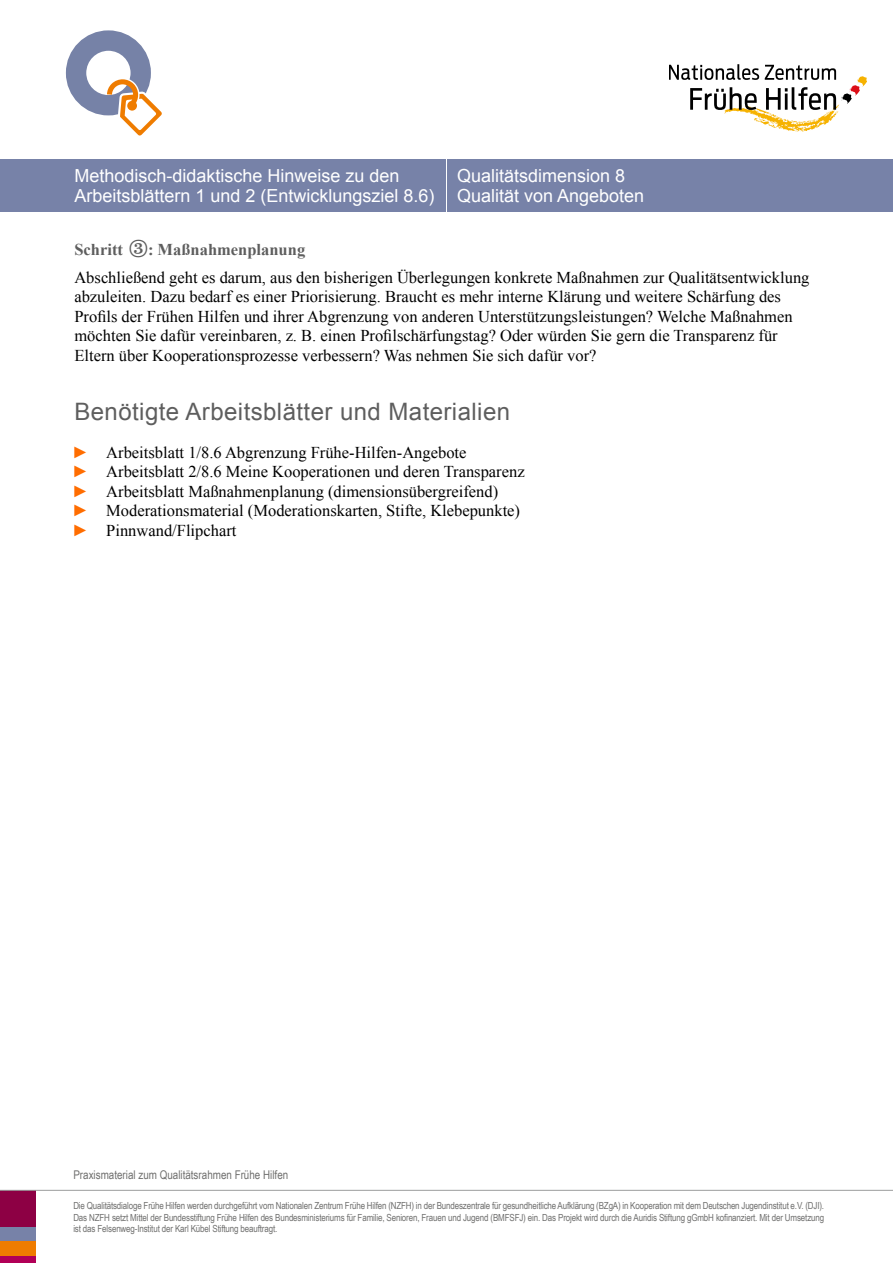
<style>
.page{position:relative;width:893px;height:1263px;background:#fff}
.page>*{position:absolute;margin:0;border:0;box-sizing:border-box;transform-origin:0 0}
.t1{font:24px "Arial";letter-spacing:.02em;color:#5e5e5e}
.t2{font:18px/19.5px "Arial";color:#fff}
.p_Fließtext{font:16.5px/19.5px "Times New Roman";color:#000}
.t3{font:700 16.5px "Times New Roman";color:#5e5e5e}
.p_Arial_8_Pt{font:12px "Arial Narrow";color:#6f6f6e}
.p_Arial_6_5_7_5_Pt{font:9.75px/11.2px "Arial Narrow";letter-spacing:-.015em;color:#6f6f6e;text-align:justify}
.s1{font-family:"Abril Text Lt";font-weight:400;font-size:28.2px}
.s2{font-family:"Arial Narrow";color:#ff6d00}
</style>
<div class="page">
<div style="left:0;top:1255px;width:35px;height:8px;background:#b10057"></div>
<div style="left:0;top:1191px;width:35px;height:36px;background:#8d0044"></div>
<div style="left:0;top:1227px;width:35px;height:14px;background:#7782a8"></div>
<div style="left:0;top:1241px;width:35px;height:14px;background:#ef7c00"></div>
<hr style="left:0;top:1190px;width:893px;height:1px;background:#9c9d9d">
<svg style="left:669px;top:64px;width:198px;height:68px"></svg>
<div style="left:0;top:159px;width:893px;height:53px;background:#7782a8"></div>
<hr style="left:446px;top:147px;width:1px;height:74px;background:#fff">
<div style="left:66px;top:30px;width:85px;height:85px;border:20px solid #7682a7;border-radius:50%"></div>
<svg style="left:102px;top:72px;width:60px;height:64px"></svg>
<div style="left:127px;top:101px;width:10px;height:10px;background:#ef7c00;border-radius:50%"></div>
<p class="t2" style="left:74px;top:166px;width:362px">Methodisch-didaktische Hinweise zu den<br>Arbeitsblättern 1 und 2 (Entwicklungsziel 8.6)</p>
<p class="t2" style="left:457px;top:166px;width:189px">Qualitätsdimension 8<br>Qualität von Angeboten</p>
<h3 class="t3" style="left:74px;top:238px;width:232px">Schritt <span class="s1">3</span>: Maßnahmenplanung</h3>
<p class="p_Fließtext" style="left:74px;top:267px;width:737px">Abschließend geht es darum, aus den bisherigen Überlegungen konkrete Maßnahmen zur Qualitätsentwicklung abzuleiten. Dazu bedarf es einer Priorisierung. Braucht es mehr interne Klärung und weitere Schärfung des Profils der Frühen Hilfen und ihrer Abgrenzung von anderen Unterstützungsleistungen? Welche Maßnahmen möchten Sie dafür vereinbaren, z. B. einen Profilschärfungstag? Oder würden Sie gern die Transparenz für Eltern über Kooperationsprozesse verbessern? Was nehmen Sie sich dafür vor?</p>
<h2 class="t1" style="left:74px;top:396px;width:437px">Benötigte Arbeitsblätter und Materialien</h2>
<p class="p_Fließtext" style="left:74px;top:442px;width:394px"><span class="s2">►</span> Arbeitsblatt 1/8.6 Abgrenzung Frühe-Hilfen-Angebote</p>
<p class="p_Fließtext" style="left:74px;top:462px;width:452px"><span class="s2">►</span> Arbeitsblatt 2/8.6 Meine Kooperationen und deren Transparenz</p>
<p class="p_Fließtext" style="left:74px;top:481px;width:425px"><span class="s2">►</span> Arbeitsblatt Maßnahmenplanung (dimensionsübergreifend)</p>
<p class="p_Fließtext" style="left:74px;top:501px;width:447px"><span class="s2">►</span> Moderationsmaterial (Moderationskarten, Stifte, Klebepunkte)</p>
<p class="p_Fließtext" style="left:74px;top:520px;width:164px"><span class="s2">►</span> Pinnwand/Flipchart</p>
<p class="p_Arial_8_Pt" style="left:73px;top:1166px;width:216px">Praxismaterial zum Qualitätsrahmen Frühe Hilfen</p>
<p class="p_Arial_6_5_7_5_Pt" style="left:73px;top:1200px;width:752px">Die Qualitätsdialoge Frühe Hilfen werden durchgeführt vom Nationalen Zentrum Frühe Hilfen (NZFH) in der Bundeszentrale für gesundheitliche Aufklärung (BZgA) in Kooperation mit dem Deutschen Jugendinstitut e.V. (DJI).<br>Das NZFH setzt Mittel der Bundesstiftung Frühe Hilfen des Bundesministeriums für Familie, Senioren, Frauen und Jugend (BMFSFJ) ein. Das Projekt wird durch die Auridis Stiftung gGmbH kofinanziert. Mit der Umsetzung ist das Felsenweg-Institut der Karl Kübel Stiftung beauftragt.</p>
</div>
